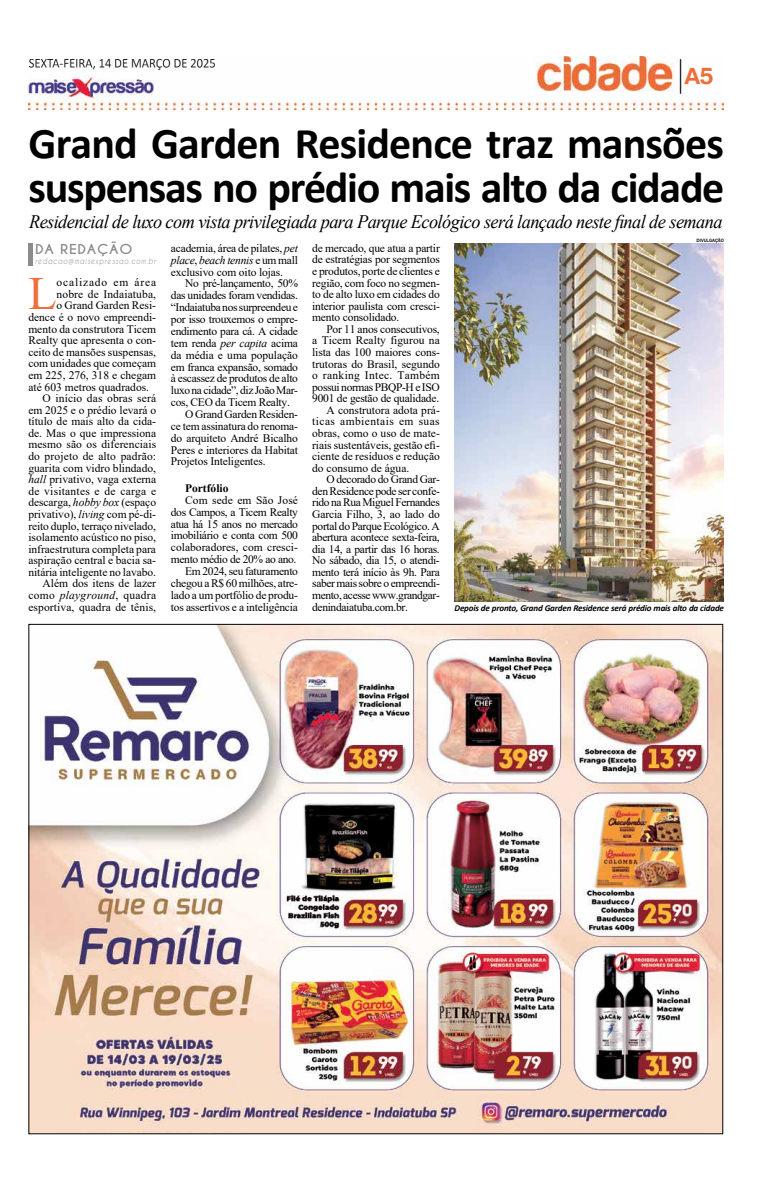
<style>
.page{position:relative;width:780px;height:1191px;background:#fff}
.page>*{position:absolute;margin:0;border:0;box-sizing:border-box;transform-origin:0 0}
.t1{font:46.2px "Times New Roman";color:#ef6f3c}
.t2{font:700 44px/44px "Calibri";letter-spacing:-.025em;color:#000}
.t3{font:24px "Harabara";color:#ef6d38}
.t4{font:italic 19px "Times New Roman";letter-spacing:-.03em;color:#000;scale:.96 1}
.t5{font:700 12.9px "Caviar Dreams";letter-spacing:.05em;color:#8b8b8b;scale:1.1 1}
.t6{font:11.5px/11.9px "Times New Roman";letter-spacing:-.01em;color:#000;text-align:justify}
.t7{font:11.5px "Times New Roman";letter-spacing:-.03em;color:#000}
.t8{font:11.5px "Times New Roman";letter-spacing:.01em;color:#000}
.t9{font:11.5px "Times New Roman";letter-spacing:-.035em;color:#000}
.t10{font:11.5px "Times New Roman";letter-spacing:.015em;color:#000}
.t11{font:11.5px "Times New Roman";letter-spacing:.02em;color:#000}
.t12{font:11.5px "Times New Roman";letter-spacing:.025em;color:#000}
.t13{font:11.5px "Times New Roman";letter-spacing:.035em;color:#000}
.t14{font:11.5px "Times New Roman";letter-spacing:.03em;color:#000}
.t15{font:11.5px "Times New Roman";letter-spacing:.07em;color:#000}
.t16{font:700 11.5px "Times New Roman";color:#000}
.t17{font:italic 700 9px "Calibri";letter-spacing:-.02em;color:#000}
.t18{font:italic 8.3px "Caviar Dreams";letter-spacing:.11em;color:#8b8b8b;scale:.83 1}
.t19{font:500 4.9px "Franklin Gothic";color:#000}
.s1{font-style:italic}
</style>
<div class="page">
<img style="left:28px;top:57px;width:695px;height:53px">
<img style="left:29px;top:59px;width:186px;height:10px">
<img style="left:30px;top:626px;width:691px;height:506px">
<hr style="left:29px;top:243px;width:4px;height:23px;background:#8b8b8b">
<img style="left:454px;top:244px;width:270px;height:357px">
<h3 class="t3" style="left:684px;top:63px;width:31px">A5</h3>
<h2 class="t2" style="left:29px;top:121px;width:697px">Grand Garden Residence traz mansões suspensas no prédio mais alto da cidade</h2>
<h3 class="t4" style="left:29px;top:209px;width:723px">Residencial de luxo com vista privilegiada para Parque Ecológico será lançado neste final de semana</h3>
<p class="t5" style="left:35px;top:241px;width:90px">DA REDAÇÃO</p>
<p class="t18" style="left:35px;top:256px;width:147px">redacao@maisexpressao.com.br</p>
<h1 class="t1" style="left:28px;top:261px;width:30px">L</h1>
<p class="t15" style="left:57px;top:274px;width:101px">ocalizado em área</p>
<p class="t19" style="left:696px;top:237px;width:29px">DIVULGAÇÃO</p>
<p class="t6" style="left:312px;top:242px;width:129px;line-height:11.6px">de mercado, que atua a partir de estratégias por segmentos e produtos, porte de clientes e região, com foco no segmen&shy;to de alto luxo em cidades do interior paulista com cresci&shy;mento consolidado.</p>
<p class="t6" style="left:326px;top:323px;width:115px">Por 11 anos consecutivos,</p>
<p class="t6" style="left:312px;top:334px;width:129px">a Ticem Realty figurou na</p>
<p class="t6" style="left:312px;top:346px;width:129px">lista das 100 maiores cons-</p>
<p class="t6" style="left:312px;top:357px;width:129px">trutoras do Brasil, segundo</p>
<p class="t14" style="left:312px;top:367px;width:129px">o ranking Intec. Também</p>
<p class="t7" style="left:312px;top:379px;width:129px">possui normas PBQP-H e ISO</p>
<p class="t6" style="left:312px;top:392px;width:128px">9001 de gestão de qualidade.</p>
<p class="t6" style="left:326px;top:404px;width:115px">A construtora adota prá-</p>
<p class="t13" style="left:312px;top:413px;width:129px">ticas ambientais em suas</p>
<p class="t6" style="left:312px;top:427px;width:129px">obras, como o uso de mate-</p>
<p class="t6" style="left:312px;top:438px;width:129px">riais sustentáveis, gestão efi-</p>
<p class="t6" style="left:312px;top:450px;width:129px">ciente de resíduos e redução</p>
<p class="t6" style="left:312px;top:461px;width:99px">do consumo de água.</p>
<p class="t7" style="left:326px;top:471px;width:115px">O decorado do Grand Gar-</p>
<p class="t7" style="left:312px;top:483px;width:129px">den Residence pode ser confe-</p>
<p class="t7" style="left:312px;top:494px;width:129px">rido na Rua Miguel Fernandes</p>
<p class="t6" style="left:312px;top:508px;width:129px">Garcia Filho, 3, ao lado do</p>
<p class="t7" style="left:312px;top:517px;width:129px">portal do Parque Ecológico. A</p>
<p class="t7" style="left:312px;top:529px;width:129px">abertura acontece sexta-feira,</p>
<p class="t7" style="left:312px;top:541px;width:129px">dia 14, a partir das 16 horas.</p>
<p class="t7" style="left:312px;top:552px;width:129px">No sábado, dia 15, o atendi-</p>
<p class="t7" style="left:312px;top:564px;width:129px">mento terá início às 9h. Para</p>
<p class="t7" style="left:312px;top:575px;width:129px">saber mais sobre o empreendi-</p>
<p class="t9" style="left:312px;top:587px;width:129px">mento, acesse www.grandgar-</p>
<p class="t7" style="left:312px;top:598px;width:97px">denindaiatuba.com.br.</p>
<p class="t6" style="left:171px;top:242px;width:129px">academia, área de pilates, <span class="s1">pet place</span>, <span class="s1">beach tennis</span> e um mall exclusivo com oito lojas.</p>
<p class="t6" style="left:185px;top:277px;width:114px">No pré-lançamento, 50%</p>
<p class="t6" style="left:171px;top:289px;width:129px">das unidades foram vendidas.</p>
<p class="t7" style="left:171px;top:299px;width:129px">“Indaiatuba nos surpreendeu e</p>
<p class="t6" style="left:171px;top:313px;width:129px">por isso trouxemos o empre-</p>
<p class="t6" style="left:171px;top:325px;width:129px">endimento para cá. A cidade</p>
<p class="t6" style="left:171px;top:336px;width:128px">tem renda <span class="s1">per capita</span> acima</p>
<p class="t6" style="left:171px;top:348px;width:129px">da média e uma população</p>
<p class="t6" style="left:171px;top:360px;width:129px">em franca expansão, somado</p>
<p class="t6" style="left:171px;top:372px;width:129px">à escassez de produtos de alto</p>
<p class="t9" style="left:171px;top:382px;width:129px">luxo na cidade”, diz João Mar-</p>
<p class="t6" style="left:171px;top:396px;width:120px">cos, CEO da Ticem Realty.</p>
<p class="t6" style="left:185px;top:408px;width:114px">O Grand Garden Residen-</p>
<p class="t6" style="left:171px;top:419px;width:129px">ce tem assinatura do renoma-</p>
<p class="t6" style="left:171px;top:431px;width:128px">do arquiteto André Bicalho</p>
<p class="t6" style="left:171px;top:443px;width:129px">Peres e interiores da Habitat</p>
<p class="t6" style="left:171px;top:455px;width:96px">Projetos Inteligentes.</p>
<p class="t16" style="left:185px;top:480px;width:45px">Portfólio</p>
<p class="t6" style="left:171px;top:494px;width:129px;text-align:right">Com sede em São José dos Campos, a Ticem Realty atua há 15 anos no mercado imobiliário e conta com 500 colaboradores, com cresci&shy;mento médio de 20% ao ano.<br>Em 2024, seu faturamento chegou a R$ 60 milhões, atre&shy;lado a um portfólio de produ&shy;tos assertivos e a inteligência</p>
<p class="t8" style="left:57px;top:286px;width:101px">nobre de Indaiatuba,</p>
<p class="t6" style="left:57px;top:299px;width:101px">o Grand Garden Resi-</p>
<p class="t6" style="left:28px;top:311px;width:129px">dence é o novo empreendi-</p>
<p class="t6" style="left:28px;top:322px;width:129px">mento da construtora Ticem</p>
<p class="t6" style="left:28px;top:334px;width:129px">Realty que apresenta o con-</p>
<p class="t6" style="left:28px;top:345px;width:129px">ceito de mansões suspensas,</p>
<p class="t6" style="left:28px;top:357px;width:129px">com unidades que começam</p>
<p class="t6" style="left:28px;top:369px;width:129px">em 225, 276, 318 e chegam</p>
<p class="t6" style="left:28px;top:380px;width:122px">até 603 metros quadrados.</p>
<p class="t8" style="left:43px;top:390px;width:115px">O início das obras será</p>
<p class="t6" style="left:28px;top:403px;width:129px">em 2025 e o prédio levará o</p>
<p class="t6" style="left:28px;top:415px;width:129px">título de mais alto da cida-</p>
<p class="t6" style="left:28px;top:427px;width:129px">de. Mas o que impressiona</p>
<p class="t8" style="left:28px;top:436px;width:129px">mesmo são os diferenciais</p>
<p class="t10" style="left:28px;top:448px;width:129px">do projeto de alto padrão:</p>
<p class="t6" style="left:28px;top:461px;width:129px">guarita com vidro blindado,</p>
<p class="t6" style="left:28px;top:473px;width:129px"><span class="s1">hall</span> privativo, vaga externa</p>
<p class="t11" style="left:28px;top:483px;width:129px">de visitantes e de carga e</p>
<p class="t6" style="left:28px;top:496px;width:129px">descarga, <span class="s1">hobby box</span> (espaço</p>
<p class="t6" style="left:28px;top:508px;width:129px">privativo), <span class="s1">living</span> com pé-di-</p>
<p class="t6" style="left:28px;top:519px;width:129px">reito duplo, terraço nivelado,</p>
<p class="t6" style="left:28px;top:531px;width:129px">isolamento acústico no piso,</p>
<p class="t6" style="left:28px;top:542px;width:129px">infraestrutura completa para</p>
<p class="t6" style="left:28px;top:554px;width:129px">aspiração central e bacia sa-</p>
<p class="t6" style="left:28px;top:566px;width:129px">nitária inteligente no lavabo.</p>
<p class="t6" style="left:43px;top:577px;width:115px">Além dos itens de lazer</p>
<p class="t12" style="left:28px;top:587px;width:129px">como <span class="s1">playground</span>, quadra</p>
<p class="t8" style="left:28px;top:598px;width:129px">esportiva, quadra de tênis,</p>
<p class="t17" style="left:454px;top:601px;width:271px">Depois de pronto, Grand Garden Residence será prédio mais alto da cidade</p>
</div>
